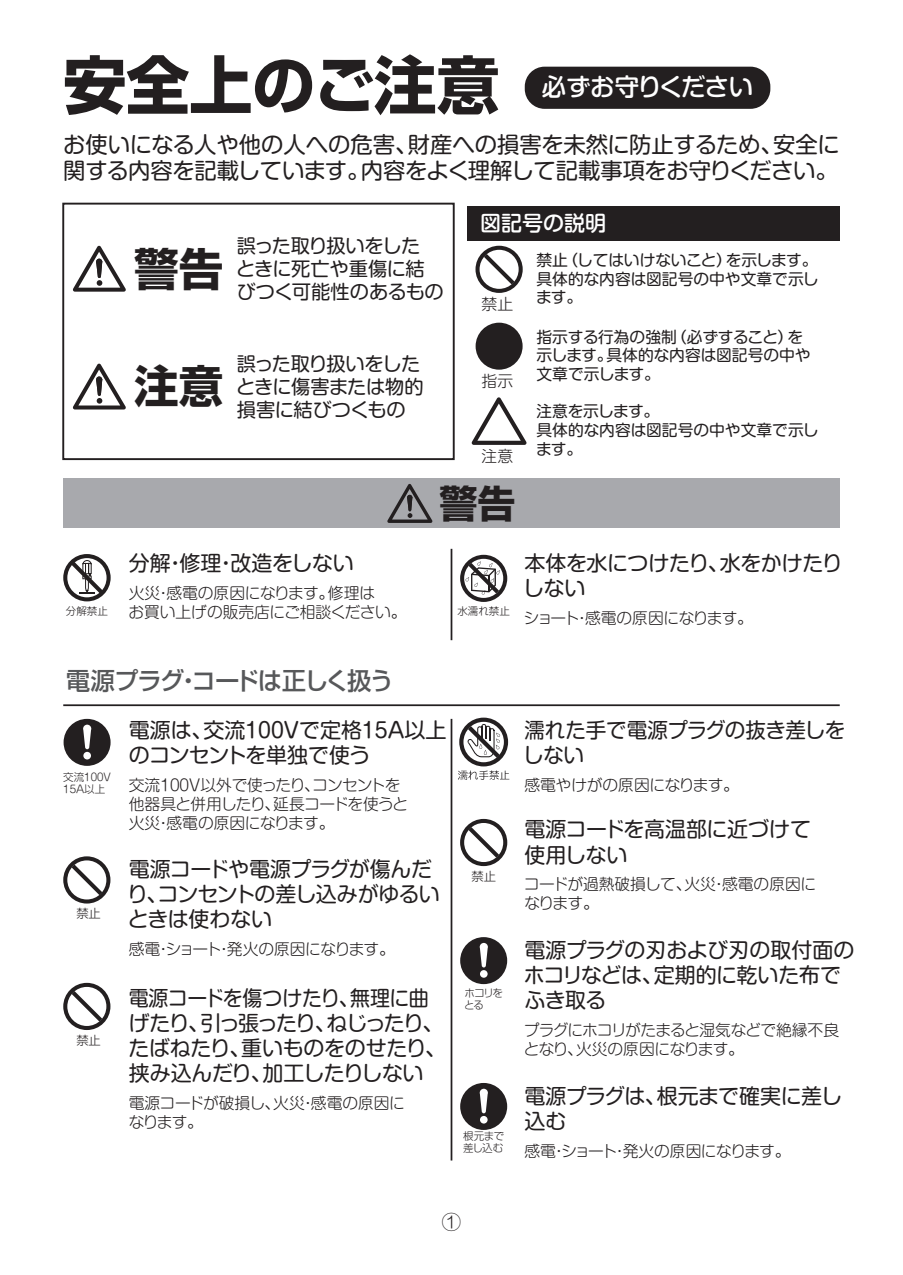
<style>
.page{position:relative;width:903px;height:1275px;background:#fff}
.page>*{position:absolute;margin:0;border:0;box-sizing:border-box;transform-origin:0 0}
.t1{font:700 63px "Shin Go Pro";color:#231f20}
.t2{font:700 44.62px "Shin Go Pro";color:#231f20}
.t3{font:700 37.98px "Shin Go Pro";color:#231f20}
.t4{font:500 24.5px "Shin Go Pro";letter-spacing:-.06em;color:#57585a}
.t5{font:500 24.5px "Shin M Go Pro";letter-spacing:-.025em;color:#fff}
.t6{font:22.4px/26.8px "Shin M Go Pro";letter-spacing:-.01em;color:#231f20}
.t7{font:21px/25.2px "Shin M Go Pro";letter-spacing:-.02em;color:#231f20}
.t8{font:21px/25.2px "Shin M Go Pro";letter-spacing:-.02em;color:#231f20;scale:.95 1}
.t9{font:21px/25.2px "Shin M Go Pro";color:#231f20}
.t10{font:500 21px "Shin M Go Pro";color:#fff}
.t11{font:19.25px/23.1px "Shin M Go Pro";letter-spacing:-.03em;color:#231f20}
.t12{font:19.25px "HG Maru Gothic MPRO";color:#231f20}
.t13{font:300 15.75px/18.9px "Shin M Go Pro";letter-spacing:-.03em;color:#231f20}
.t14{font:15.75px/18.9px "Shin M Go Pro";color:#231f20}
.t15{font:300 15.75px/18.9px "Shin M Go Pro";letter-spacing:-.01em;color:#231f20}
.t16{font:300 15.75px "Shin M Go Pro";color:#231f20}
.t17{font:300 12.25px "Shin M Go Pro";color:#231f20}
.t18{font:300 10.5px/12.6px "Shin M Go Pro";color:#231f20}
.t19{font:300 10.5px/11.4px "Shin Go Pro";letter-spacing:-.045em;color:#231f20}
.t20{font:300 10.5px/12.6px "Shin Go Pro";letter-spacing:-.075em;color:#231f20}
</style>
<div class="page">
<div style="left:525px;top:67px;width:245px;height:42px;background:#231f20;border-radius:20px"></div>
<div style="left:62px;top:203px;width:393px;height:257px;border:2px solid #231f20"></div>
<svg style="left:73px;top:246px;width:53px;height:46px"></svg>
<svg style="left:73px;top:364px;width:53px;height:45px"></svg>
<div style="left:468px;top:206px;width:372px;height:35px;background:#231f20"></div>
<svg style="left:475px;top:246px;width:48px;height:47px"></svg>
<div style="left:476px;top:323px;width:47px;height:47px;background:#231f20;border-radius:50%"></div>
<svg style="left:472px;top:397px;width:55px;height:48px"></svg>
<svg style="left:63px;top:554px;width:48px;height:47px"></svg>
<svg style="left:458px;top:718px;width:51px;height:62px"></svg>
<div style="left:460px;top:1083px;width:47px;height:47px;background:#231f20;border-radius:50%"></div>
<svg style="left:480px;top:1089px;width:8px;height:24px"></svg>
<div style="left:480px;top:1116px;width:8px;height:7px;background:#fff;border-radius:50%"></div>
<svg style="left:63px;top:856px;width:47px;height:47px"></svg>
<svg style="left:460px;top:555px;width:47px;height:47px"></svg>
<hr style="left:63px;top:704px;width:777px;height:2px;background:#231f20">
<hr style="left:451px;top:719px;width:1px;height:441px;background:#231f20">
<hr style="left:451px;top:549px;width:1px;height:91px;background:#231f20">
<svg style="left:63px;top:983px;width:47px;height:47px"></svg>
<div style="left:460px;top:937px;width:47px;height:47px;background:#231f20;border-radius:50%"></div>
<svg style="left:480px;top:943px;width:8px;height:24px"></svg>
<div style="left:480px;top:970px;width:8px;height:8px;background:#fff;border-radius:50%"></div>
<svg style="left:460px;top:819px;width:47px;height:47px"></svg>
<div style="left:64px;top:719px;width:47px;height:47px;background:#231f20;border-radius:50%"></div>
<svg style="left:83px;top:725px;width:8px;height:24px"></svg>
<div style="left:83px;top:752px;width:8px;height:7px;background:#fff;border-radius:50%"></div>
<div style="left:63px;top:479px;width:777px;height:49px;background:#a8a9ad"></div>
<svg style="left:387px;top:484px;width:45px;height:39px"></svg>
<h1 class="t1" style="left:63px;top:35px;width:438px">安全上のご注意</h1>
<h3 class="t5" style="left:542px;top:67px;width:213px">必ずお守りください</h3>
<h3 class="t6" style="left:63px;top:128px;width:778px">お使いになる人や他の人への危害、財産への損害を未然に防止するため、安全に関する内容を記載しています。内容をよく理解して記載事項をお守りください。</h3>
<h2 class="t2" style="left:134px;top:233px;width:91px">警告</h2>
<p class="t11" style="left:236px;top:232px;width:209px">誤った取り扱いをした<br>ときに死亡や重傷に結びつく可能性のあるもの</p>
<h2 class="t2" style="left:134px;top:351px;width:91px">注意</h2>
<p class="t11" style="left:236px;top:350px;width:189px">誤った取り扱いをしたときに傷害または物的損害に結びつくもの</p>
<h3 class="t10" style="left:480px;top:206px;width:127px">図記号の説明</h3>
<p class="t13" style="left:482px;top:293px;width:33px">禁止</p>
<p class="t13" style="left:482px;top:370px;width:33px">指示</p>
<p class="t13" style="left:482px;top:445px;width:33px">注意</p>
<p class="t14" style="left:536px;top:248px;width:284px;text-align:justify">禁止（してはいけないこと）を示します。具体的な内容は図記号の中や文章で示します。</p>
<p class="t14" style="left:536px;top:325px;width:276px">指示する行為の強制（必ずすること）を示します。具体的な内容は図記号の中や文章で示します。</p>
<p class="t14" style="left:536px;top:400px;width:284px">注意を示します。<br>具体的な内容は図記号の中や文章で示します。</p>
<h3 class="t7" style="left:129px;top:548px;width:227px">分解・修理・改造をしない</h3>
<p class="t16" style="left:129px;top:580px;width:248px">火災・感電の原因になります。修理は</p>
<p class="t18" style="left:66px;top:604px;width:43px">分解禁止</p>
<p class="t15" style="left:129px;top:601px;width:279px">お買い上げの販売店にご相談ください。</p>
<h3 class="t3" style="left:439px;top:473px;width:77px">警告</h3>
<p class="t18" style="left:457px;top:603px;width:54px">水濡れ禁止</p>
<h3 class="t7" style="left:523px;top:548px;width:321px">本体を水につけたり、水をかけたりしない</h3>
<p class="t13" style="left:524px;top:607px;width:231px">ショート・感電の原因になります。</p>
<h3 class="t4" style="left:66px;top:661px;width:330px">電源プラグ・コードは正しく扱う</h3>
<p class="t18" style="left:63px;top:769px;width:49px">交流100V<br>15A以上</p>
<p class="t17" style="left:76px;top:904px;width:26px">禁止</p>
<p class="t17" style="left:76px;top:1030px;width:26px">禁止</p>
<h3 class="t9" style="left:129px;top:715px;width:319px">電源は、交流100Vで定格15A以上のコンセントを単独で使う</h3>
<p class="t13" style="left:129px;top:773px;width:281px">交流100V以外で使ったり、コンセントを他器具と併用したり、延長コードを使うと火災・感電の原因になります。</p>
<h3 class="t7" style="left:127px;top:854px;width:314px">電源コードや電源プラグが傷んだり、コンセントの差し込みがゆるいときは使わない</h3>
<p class="t13" style="left:129px;top:938px;width:268px">感電・ショート・発火の原因になります。</p>
<h3 class="t8" style="left:128px;top:983px;width:336px">電源コードを傷つけたり、無理に曲げたり、引っ張ったり、ねじったり、たばねたり、重いものをのせたり、挟み込んだり、加工したりしない</h3>
<p class="t13" style="left:129px;top:1092px;width:278px">電源コードが破損し、火災・感電の原因になります。</p>
<p class="t17" style="left:471px;top:866px;width:26px">禁止</p>
<p class="t20" style="left:464px;top:985px;width:40px">ホコリをとる</p>
<p class="t19" style="left:463px;top:1129px;width:43px">根元まで差し込む</p>
<h3 class="t7" style="left:523px;top:715px;width:323px">濡れた手で電源プラグの抜き差しをしない</h3>
<p class="t13" style="left:524px;top:774px;width:216px">感電やけがの原因になります。</p>
<h3 class="t7" style="left:524px;top:814px;width:288px">電源コードを高温部に近づけて使用しない</h3>
<p class="t15" style="left:524px;top:873px;width:294px">コードが過熱破損して、火災・感電の原因になります。</p>
<h3 class="t7" style="left:524px;top:935px;width:332px">電源プラグの刃および刃の取付面のホコリなどは、定期的に乾いた布でふき取る</h3>
<p class="t13" style="left:524px;top:1019px;width:317px">プラグにホコリがたまると湿気などで絶縁不良となり、火災の原因になります。</p>
<h3 class="t7" style="left:524px;top:1081px;width:319px">電源プラグは、根元まで確実に差し込む</h3>
<p class="t13" style="left:524px;top:1140px;width:268px">感電・ショート・発火の原因になります。</p>
<p class="t12" style="left:442px;top:1212px;width:21px">①</p>
</div>
